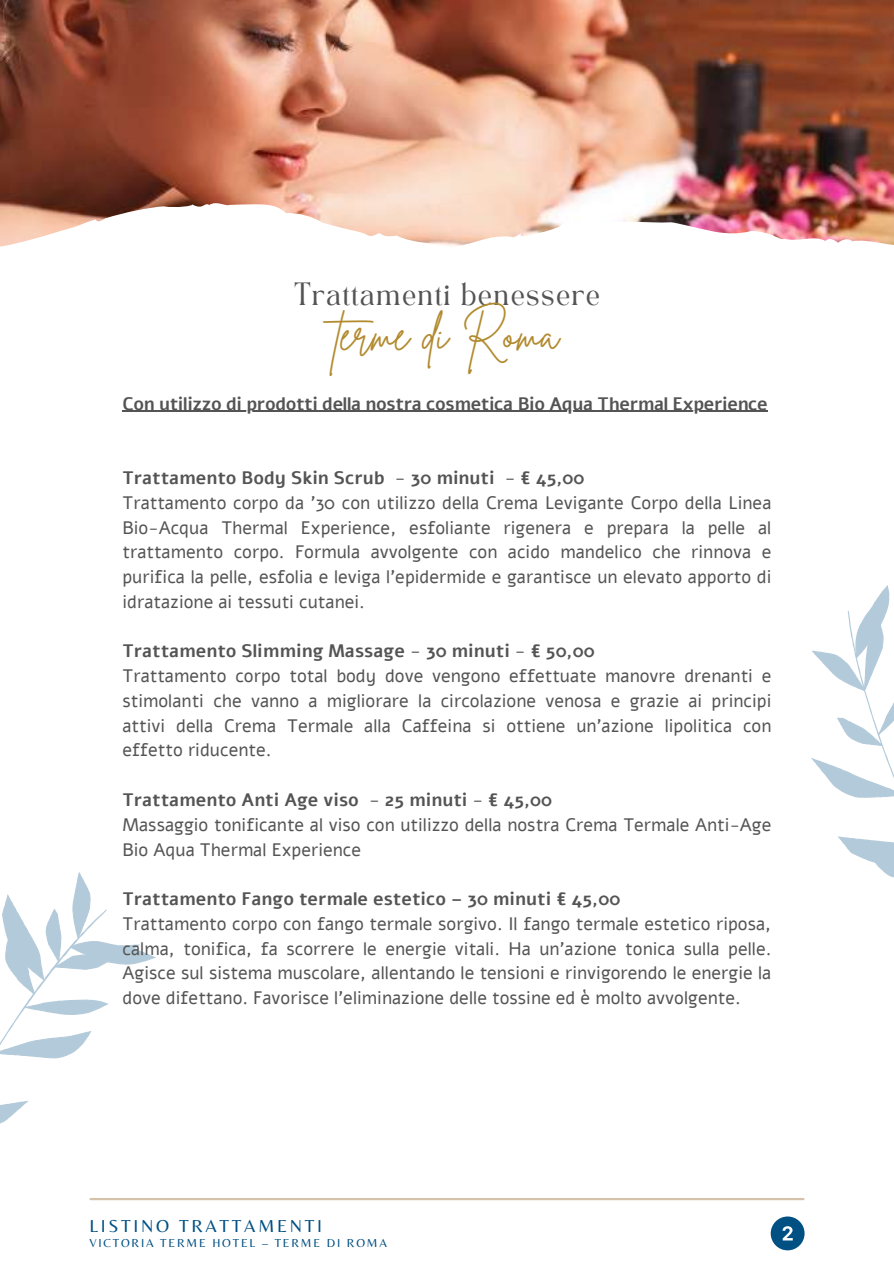
<style>
.page{position:relative;width:894px;height:1264px;background:#fff}
.page>*{position:absolute;margin:0;border:0;box-sizing:border-box;transform-origin:0 0}
.t1{font:45px "Brittany Signature";color:#b28a2e}
.t2{font:22.5px "TAN Angleton";color:#545454}
.t3{font:18px/24.8px "Alef";color:#545454;text-align:justify}
.t4{font:700 18px "Alef";color:#545454}
.t5{font:700 18px "Alef";letter-spacing:-.02em;color:#545454}
.t6{font:18px "Belleza";letter-spacing:.15em;color:#005084}
.t7{font:12px "Belleza";letter-spacing:.15em;color:#005084}
</style>
<div class="page">
<svg style="left:0;top:872px;width:156px;height:329px"></svg>
<img style="left:0;top:0;width:893px;height:247px">
<hr style="left:122px;top:411px;width:645px;height:1px;background:#545454">
<svg style="left:811px;top:585px;width:83px;height:293px"></svg>
<hr style="left:90px;top:1197px;width:713px;height:3px;background:#d4c2aa">
<svg style="left:770px;top:1216px;width:34px;height:34px"></svg>
<p class="t2" style="left:293px;top:282px;width:308px">Trattamenti benessere</p>
<h1 class="t1" style="left:335px;top:305px;width:224px">terme di Roma</h1>
<p class="t5" style="left:122px;top:391px;width:646px">Con utilizzo di prodotti della nostra cosmetica Bio Aqua Thermal Experience</p>
<p class="t4" style="left:122px;top:466px;width:463px">Trattamento Body Skin Scrub - 30 minuti - € 45,00</p>
<p class="t3" style="left:122px;top:490px;width:650px">Trattamento corpo da ’30 con utilizzo della Crema Levigante Corpo della Linea Bio-Acqua Thermal Experience, esfoliante rigenera e prepara la pelle al trattamento corpo. Formula avvolgente con acido mandelico che rinnova e purifica la pelle, esfolia e leviga l’epidermide e garantisce un elevato apporto di idratazione ai tessuti cutanei.</p>
<p class="t4" style="left:122px;top:639px;width:473px">Trattamento Slimming Massage - 30 minuti - € 50,00</p>
<p class="t3" style="left:122px;top:664px;width:650px">Trattamento corpo total body dove vengono effettuate manovre drenanti e stimolanti che vanno a migliorare la circolazione venosa e grazie ai principi attivi della Crema Termale alla Caffeina si ottiene un’azione lipolitica con effetto riducente.</p>
<p class="t4" style="left:122px;top:787px;width:431px">Trattamento Anti Age viso - 25 minuti - € 45,00</p>
<p class="t3" style="left:122px;top:812px;width:650px">Massaggio tonificante al viso con utilizzo della nostra Crema Termale Anti-Age<br>Bio Aqua Thermal Experience</p>
<p class="t4" style="left:122px;top:887px;width:499px">Trattamento Fango termale estetico – 30 minuti € 45,00</p>
<p class="t3" style="left:122px;top:911px;width:650px">Trattamento corpo con fango termale sorgivo. Il fango termale estetico riposa, calma, tonifica, fa scorrere le energie vitali. Ha un'azione tonica sulla pelle.<br>Agisce sul sistema muscolare, allentando le tensioni e rinvigorendo le energie la dove difettano. Favorisce l'eliminazione delle tossine ed è molto avvolgente.</p>
<p class="t6" style="left:89px;top:1215px;width:234px">LISTINO TRATTAMENTI</p>
<p class="t7" style="left:89px;top:1235px;width:299px">VICTORIA TERME HOTEL – TERME DI ROMA</p>
</div>
